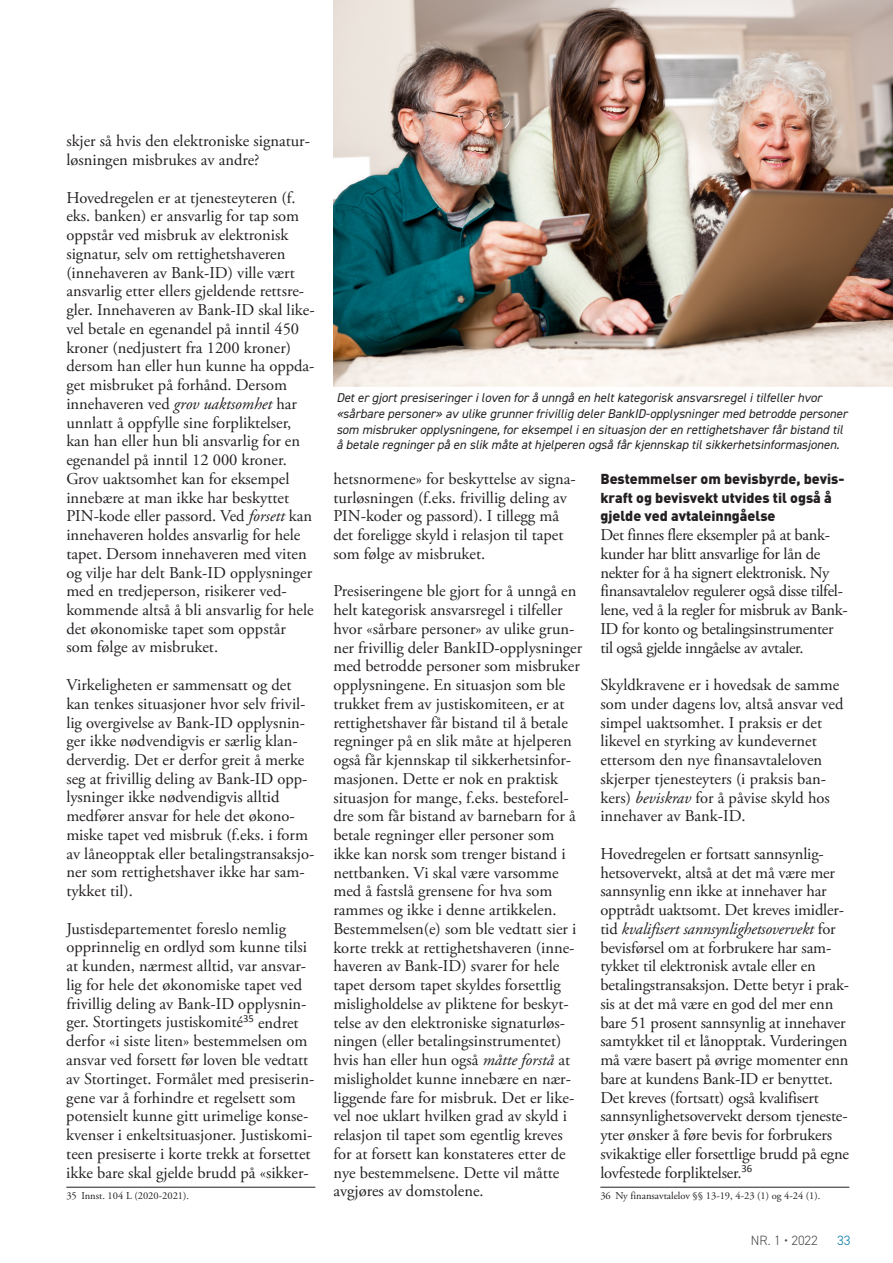
<style>
.page{position:relative;width:893px;height:1263px;background:#fff}
.page>*{position:absolute;margin:0;border:0;box-sizing:border-box;transform-origin:0 0}
.t1{font:16.5px/18.8px "Adobe Garamond Pro";color:#231f20}
.t2{font:16.5px/18.8px "Adobe Garamond Pro";letter-spacing:-.02em;color:#231f20}
.t3{font:900 14.25px/18.8px "DIN Pro";color:#231f20}
.t4{font:300 13.5px "DIN2014";color:#4b4c4d}
.t5{font:300 13.5px "DIN2014";color:#0079a3}
.t6{font:italic 12.75px/15.8px "DIN2014";color:#231f20}
.t7{font:10.5px "Adobe Garamond Pro";color:#231f20}
.s1{font-style:italic}
</style>
<div class="page">
<hr style="left:66px;top:1187px;width:249px;height:1px;background:#231f20">
<hr style="left:600px;top:1187px;width:249px;height:1px;background:#231f20">
<img style="left:333px;top:0;width:560px;height:386px">
<p class="t1" style="left:66px;top:132px;width:245px">skjer så hvis den elektroniske signatur&shy;løsningen misbrukes av andre?</p>
<p class="t1" style="left:66px;top:189px;width:250px">Hovedregelen er at tjenesteyteren (f. eks. banken) er ansvarlig for tap som oppstår ved misbruk av elektronisk signatur, selv om rettighetshaveren (innehaveren av Bank-ID) ville vært ansvarlig etter ellers gjeldende rettsre&shy;gler. Innehaveren av Bank-ID skal like&shy;vel betale en egenandel på inntil 450 kroner (nedjustert fra 1200 kroner) dersom han eller hun kunne ha oppda&shy;get misbruket på forhånd. Dersom innehaveren ved <span class="s1">grov uaktsomhet</span> har unnlatt å oppfylle sine forpliktelser, kan han eller hun bli ansvarlig for en egenandel på inntil 12 000 kroner.<br>Grov uaktsomhet kan for eksempel innebære at man ikke har beskyttet PIN-kode eller passord. Ved <span class="s1">forsett</span> kan innehaveren holdes ansvarlig for hele tapet. Dersom innehaveren med viten og vilje har delt Bank-ID opplysninger med en tredjeperson, risikerer ved&shy;kommende altså å bli ansvarlig for hele det økonomiske tapet som oppstår som følge av misbruket.</p>
<p class="t1" style="left:66px;top:676px;width:250px">Virkeligheten er sammensatt og det kan tenkes situasjoner hvor selv frivil&shy;lig overgivelse av Bank-ID opplysnin&shy;ger ikke nødvendigvis er særlig klan&shy;derverdig. Det er derfor greit å merke seg at frivillig deling av Bank-ID opp&shy;lysninger ikke nødvendigvis alltid medfører ansvar for hele det økono&shy;miske tapet ved misbruk (f.eks. i form av låneopptak eller betalingstransaksjo&shy;ner som rettighetshaver ikke har sam&shy;tykket til).</p>
<p class="t1" style="left:66px;top:920px;width:250px">Justisdepartementet foreslo nemlig opprinnelig en ordlyd som kunne tilsi at kunden, nærmest alltid, var ansvar&shy;lig for hele det økonomiske tapet ved frivillig deling av Bank-ID opplysnin&shy;ger. Stortingets justiskomité<sup>35</sup> endret derfor «i siste liten» bestemmelsen om ansvar ved forsett før loven ble vedtatt av Stortinget. Formålet med presiserin&shy;gene var å forhindre et regelsett som potensielt kunne gitt urimelige konse&shy;kvenser i enkeltsituasjoner. Justiskomi&shy;teen presiserte i korte trekk at forsettet ikke bare skal gjelde brudd på «sikker-</p>
<p class="t7" style="left:66px;top:1189px;width:124px">35 Innst. 104 L (2020-2021).</p>
<p class="t6" style="left:336px;top:390px;width:513px">Det er gjort presiseringer i loven for å unngå en helt kategorisk ansvarsregel i tilfeller hvor «sårbare personer» av ulike grunner frivillig deler BankID-opplysninger med betrodde personer som misbruker opplysningene, for eksempel i en situasjon der en rettighetshaver får bistand til å betale regninger på en slik måte at hjelperen også får kjennskap til sikkerhetsinformasjonen.</p>
<p class="t1" style="left:333px;top:470px;width:244px">hetsnormene» for beskyttelse av signa&shy;turløsningen (f.eks. frivillig deling av PIN-koder og passord). I tillegg må det foreligge skyld i relasjon til tapet som følge av misbruket.</p>
<p class="t1" style="left:333px;top:582px;width:250px">Presiseringene ble gjort for å unngå en helt kategorisk ansvarsregel i tilfeller hvor «sårbare personer» av ulike grun&shy;ner frivillig deler BankID-opplysninger med betrodde personer som misbruker opplysningene. En situasjon som ble trukket frem av justiskomiteen, er at rettighetshaver får bistand til å betale regninger på en slik måte at hjelperen også får kjennskap til sikkerhetsinfor&shy;masjonen. Dette er nok en praktisk situasjon for mange, f.eks. besteforel&shy;dre som får bistand av barnebarn for å betale regninger eller personer som ikke kan norsk som trenger bistand i nettbanken. Vi skal være varsomme med å fastslå grensene for hva som rammes og ikke i denne artikkelen.<br>Bestemmelsen(e) som ble vedtatt sier i korte trekk at rettighetshaveren (inne&shy;haveren av Bank-ID) svarer for hele tapet dersom tapet skyldes forsettlig misligholdelse av pliktene for beskyt&shy;telse av den elektroniske signaturløs&shy;ningen (eller betalingsinstrumentet) hvis han eller hun også <span class="s1">måtte forstå</span> at misligholdet kunne innebære en nær&shy;liggende fare for misbruk. Det er like&shy;vel noe uklart hvilken grad av skyld i relasjon til tapet som egentlig kreves for at forsett kan konstateres etter de nye bestemmelsene. Dette vil måtte avgjøres av domstolene.</p>
<p class="t3" style="left:600px;top:469px;width:246px">Bestemmelser om bevisbyrde, bevis&shy;kraft og bevisvekt utvides til også å gjelde ved avtaleinngåelse</p>
<p class="t2" style="left:600px;top:526px;width:249px">Det finnes flere eksempler på at bank&shy;kunder har blitt ansvarlige for lån de nekter for å ha signert elektronisk. Ny finansavtalelov regulerer også disse tilfel&shy;lene, ved å la regler for misbruk av Bank-ID for konto og betalingsinstrumenter til også gjelde inngåelse av avtaler.</p>
<p class="t1" style="left:600px;top:676px;width:244px">Skyldkravene er i hovedsak de samme som under dagens lov, altså ansvar ved simpel uaktsomhet. I praksis er det likevel en styrking av kundevernet ettersom den nye finansavtaleloven skjerper tjenesteyters (i praksis ban&shy;kers) <span class="s1">beviskrav</span> for å påvise skyld hos innehaver av Bank-ID.</p>
<p class="t1" style="left:600px;top:845px;width:250px">Hovedregelen er fortsatt sannsynlig&shy;hetsovervekt, altså at det må være mer sannsynlig enn ikke at innehaver har opptrådt uaktsomt. Det kreves imidler&shy;tid <span class="s1">kvalifisert sannsynlighetsovervekt</span> for bevisførsel om at forbrukere har sam&shy;tykket til elektronisk avtale eller en betalingstransaksjon. Dette betyr i prak&shy;sis at det må være en god del mer enn bare 51 prosent sannsynlig at innehaver samtykket til et lånopptak. Vurderingen må være basert på øvrige momenter enn bare at kundens Bank-ID er benyttet.<br>Det kreves (fortsatt) også kvalifisert sannsynlighetsovervekt dersom tjeneste&shy;yter ønsker å føre bevis for forbrukers svikaktige eller forsettlige brudd på egne lovfestede forpliktelser.<sup>36</sup></p>
<p class="t7" style="left:600px;top:1189px;width:222px">36 Ny finansavtalelov §§ 13-19, 4-23 (1) og 4-24 (1).</p>
<p class="t4" style="left:751px;top:1232px;width:69px">NR. 1 • 2022</p>
<p class="t5" style="left:837px;top:1232px;width:15px">33</p>
</div>
